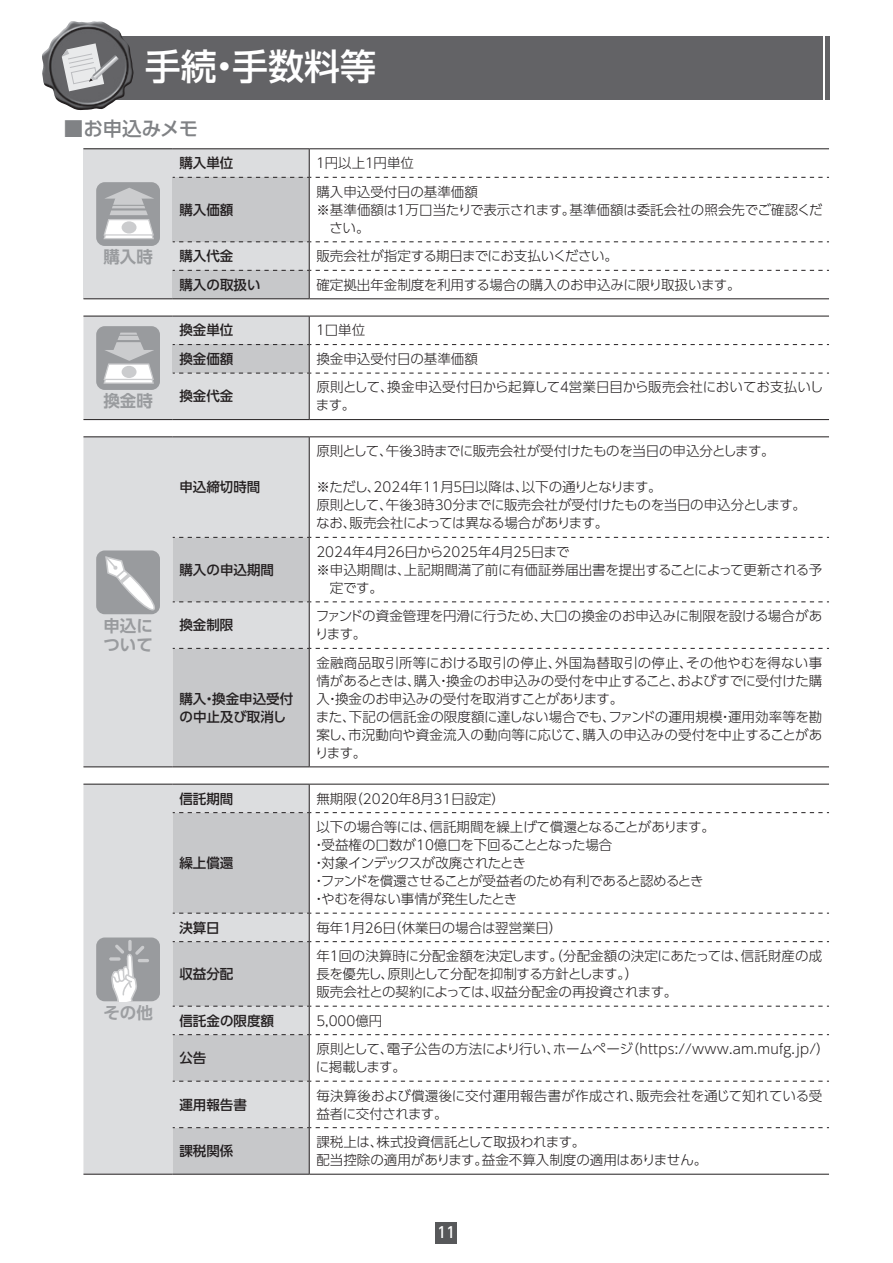
<style>
.page{position:relative;width:893px;height:1263px;background:#fff}
.page>*{position:absolute;margin:0;border:0;box-sizing:border-box;transform-origin:0 0}
.t1{font:500 36px "UD Shin Go Pro";color:#fff}
.t2{font:500 19.5px "UD Shin Go Pro";letter-spacing:-.005em;color:#808285}
.t3{font:700 16.5px/19.5px "UD Shin Go Pro De";color:#999b9e}
.t4{font:700 16.5px "UD Shin Go Pro De";color:#9d9fa2}
.t5{font:500 15px "UD Shin Go Pro";color:#fff;scale:.9 1}
.t6{font:300 13.5px/18px "UD Shin Go Pro";letter-spacing:-.005em;color:#231f20}
.t7{font:300 13.5px/18px "UD Shin Go Pro";letter-spacing:-.03em;color:#231f20}
.t8{font:500 13.5px/18px "UD Shin Go Pro";color:#231f20}
.t9{font:300 13.5px/18px "UD Shin Go Pro";letter-spacing:.015em;color:#231f20}
</style>
<div class="page">
<div style="left:436px;top:1222px;width:21px;height:21px;background:#57585a"></div>
<div style="left:83px;top:149px;width:90px;height:150px;background:#dcdddf"></div>
<hr style="left:173px;top:298px;width:137px;height:1px;background:#231f20">
<hr style="left:83px;top:148px;width:90px;height:1px;background:#231f20">
<hr style="left:83px;top:298px;width:90px;height:1px;background:#231f20">
<hr style="left:173px;top:148px;width:136px;height:1px;background:#231f20">
<hr style="left:309px;top:148px;width:520px;height:1px;background:#231f20">
<hr style="left:310px;top:298px;width:519px;height:1px;background:#231f20">
<svg style="left:173px;top:149px;width:656px;height:149px"></svg>
<div style="left:96px;top:182px;width:64px;height:64px;background:#999b9e;border-radius:9px"></div>
<svg style="left:103px;top:188px;width:51px;height:51px"></svg>
<svg style="left:83px;top:316px;width:746px;height:104px"></svg>
<div style="left:83px;top:437px;width:226px;height:329px;background:#dcdddf"></div>
<hr style="left:83px;top:766px;width:90px;height:1px;background:#231f20">
<hr style="left:309px;top:437px;width:1px;height:100px;background:#231f20">
<svg style="left:173px;top:537px;width:656px;height:230px"></svg>
<hr style="left:83px;top:436px;width:90px;height:1px;background:#231f20">
<hr style="left:173px;top:436px;width:136px;height:1px;background:#231f20">
<hr style="left:309px;top:436px;width:520px;height:1px;background:#231f20">
<div style="left:96px;top:550px;width:64px;height:64px;background:#999b9e;border-radius:9px"></div>
<svg style="left:104px;top:555px;width:56px;height:63px"></svg>
<div style="left:83px;top:785px;width:90px;height:389px;background:#dcdddf"></div>
<svg style="left:173px;top:813px;width:136px;height:361px;background:#c9cacc"></svg>
<hr style="left:83px;top:784px;width:90px;height:1px;background:#231f20">
<hr style="left:309px;top:813px;width:1px;height:100px;background:#231f20">
<hr style="left:309px;top:942px;width:1px;height:64px;background:#231f20">
<hr style="left:309px;top:1035px;width:1px;height:46px;background:#231f20">
<hr style="left:309px;top:1081px;width:1px;height:46px;background:#231f20">
<hr style="left:309px;top:1128px;width:1px;height:46px;background:#231f20">
<hr style="left:173px;top:1174px;width:136px;height:1px;background:#231f20">
<hr style="left:309px;top:1174px;width:520px;height:1px;background:#231f20">
<hr style="left:83px;top:1174px;width:90px;height:1px;background:#231f20">
<svg style="left:173px;top:784px;width:656px;height:29px"></svg>
<svg style="left:173px;top:913px;width:656px;height:29px"></svg>
<svg style="left:173px;top:1006px;width:656px;height:29px"></svg>
<svg style="left:173px;top:1081px;width:656px;height:1px"></svg>
<svg style="left:173px;top:1127px;width:656px;height:1px"></svg>
<div style="left:96px;top:937px;width:64px;height:64px;background:#999b9e;border-radius:9px"></div>
<svg style="left:128px;top:940px;width:4px;height:11px"></svg>
<svg style="left:111px;top:944px;width:38px;height:57px"></svg>
<div style="left:83px;top:36px;width:740px;height:63px;background:#636366"></div>
<hr style="left:825px;top:36px;width:4px;height:63px;background:#636366">
<img style="left:42px;top:21px;width:92px;height:90px">
<svg style="left:62px;top:43px;width:57px;height:48px"></svg>
<h1 class="t1" style="left:145px;top:37px;width:233px">手続・手数料等</h1>
<h2 class="t2" style="left:64px;top:112px;width:136px">■お申込みメモ</h2>
<p class="t3" style="left:103px;top:247px;width:51px">購入時</p>
<p class="t3" style="left:103px;top:391px;width:51px">換金時</p>
<p class="t3" style="left:103px;top:615px;width:51px">申込について</p>
<p class="t4" style="left:103px;top:999px;width:51px">その他</p>
<p class="t8" style="left:179px;top:154px;width:55px">購入単位</p>
<p class="t6" style="left:314px;top:154px;width:102px">１円以上１円単位</p>
<p class="t8" style="left:179px;top:200px;width:55px">購入価額</p>
<p class="t6" style="left:316px;top:182px;width:163px">購入申込受付日の基準価額</p>
<p class="t6" style="left:316px;top:200px;width:508px">※基準価額は１万口当たりで表示されます。基準価額は委託会社の照会先でご確認くだ</p>
<p class="t6" style="left:330px;top:218px;width:42px">さい。</p>
<p class="t8" style="left:179px;top:247px;width:55px">購入代金</p>
<p class="t6" style="left:316px;top:247px;width:303px">販売会社が指定する期日までにお支払いください。</p>
<p class="t8" style="left:179px;top:275px;width:83px">購入の取扱い</p>
<p class="t6" style="left:316px;top:275px;width:426px">確定拠出年金制度を利用する場合の購入のお申込みに限り取扱います。</p>
<p class="t8" style="left:179px;top:321px;width:55px">換金単位</p>
<p class="t6" style="left:314px;top:321px;width:53px">１口単位</p>
<p class="t8" style="left:179px;top:349px;width:55px">換金価額</p>
<p class="t6" style="left:316px;top:349px;width:163px">換金申込受付日の基準価額</p>
<p class="t8" style="left:179px;top:387px;width:55px">換金代金</p>
<p class="t6" style="left:316px;top:378px;width:509px">原則として、換金申込受付日から起算して４営業日目から販売会社においてお支払いします。</p>
<p class="t8" style="left:179px;top:478px;width:82px">申込締切時間</p>
<p class="t8" style="left:179px;top:560px;width:96px">購入の申込期間</p>
<p class="t7" style="left:316px;top:442px;width:460px">原則として、午後３時までに販売会社が受付けたものを当日の申込分とします。</p>
<p class="t6" style="left:316px;top:478px;width:491px">※ただし、2024年11月５日以降は、以下の通りとなります。<br>原則として、午後３時30分までに販売会社が受付けたものを当日の申込分とします。なお、販売会社によっては異なる場合があります。</p>
<p class="t6" style="left:316px;top:542px;width:255px">2024年４月26日から2025年４月25日まで</p>
<p class="t6" style="left:316px;top:560px;width:507px">※申込期間は、上記期間満了前に有価証券届出書を提出することによって更新される予</p>
<p class="t6" style="left:330px;top:578px;width:55px">定です。</p>
<p class="t8" style="left:179px;top:616px;width:55px">換金制限</p>
<p class="t6" style="left:315px;top:607px;width:509px">ファンドの資金管理を円滑に行うため、大口の換金のお申込みに制限を設ける場合があります。</p>
<p class="t8" style="left:179px;top:689px;width:115px">購入・換金申込受付の中止及び取消し</p>
<p class="t6" style="left:315px;top:653px;width:509px">金融商品取引所等における取引の停止、外国為替取引の停止、その他やむを得ない事情があるときは、購入・換金のお申込みの受付を中止すること、およびすでに受付けた購入・換金のお申込みの受付を取消すことがあります。<br>また、下記の信託金の限度額に達しない場合でも、ファンドの運用規模・運用効率等を勘案し、市況動向や資金流入の動向等に応じて、購入の申込みの受付を中止することがあります。</p>
<p class="t8" style="left:179px;top:789px;width:55px">信託期間</p>
<p class="t6" style="left:316px;top:789px;width:190px">無期限（2020年８月31日設定）</p>
<p class="t8" style="left:179px;top:853px;width:55px">繰上償還</p>
<p class="t7" style="left:312px;top:817px;width:404px;text-indent:4px">以下の場合等には、信託期間を繰上げて償還となることがあります。・受益権の口数が10億口を下回ることとなった場合<br>・対象インデックスが改廃されたとき<br>・ファンドを償還させることが受益者のため有利であると認めるとき・やむを得ない事情が発生したとき</p>
<p class="t8" style="left:179px;top:918px;width:42px">決算日</p>
<p class="t6" style="left:316px;top:918px;width:247px">毎年１月26日（休業日の場合は翌営業日）</p>
<p class="t8" style="left:179px;top:964px;width:55px">収益分配</p>
<p class="t6" style="left:316px;top:946px;width:507px">年１回の決算時に分配金額を決定します。（分配金額の決定にあたっては、信託財産の成長を優先し、原則として分配を抑制する方針とします。）<br>販売会社との契約によっては、収益分配金の再投資されます。</p>
<p class="t8" style="left:179px;top:1011px;width:96px">信託金の限度額</p>
<p class="t6" style="left:316px;top:1011px;width:68px">5,000億円</p>
<p class="t8" style="left:179px;top:1048px;width:28px">公告</p>
<p class="t9" style="left:316px;top:1039px;width:515px">原則として、電子公告の方法により行い、ホームページ（https://www.am.mufg.jp/）に掲載します。</p>
<p class="t8" style="left:179px;top:1095px;width:69px">運用報告書</p>
<p class="t6" style="left:316px;top:1086px;width:507px">毎決算後および償還後に交付運用報告書が作成され、販売会社を通じて知れている受益者に交付されます。</p>
<p class="t8" style="left:179px;top:1141px;width:55px">課税関係</p>
<p class="t6" style="left:316px;top:1132px;width:392px">課税上は、株式投資信託として取扱われます。<br>配当控除の適用があります。益金不算入制度の適用はありません。</p>
<p class="t5" style="left:438px;top:1220px;width:21px">11</p>
</div>
